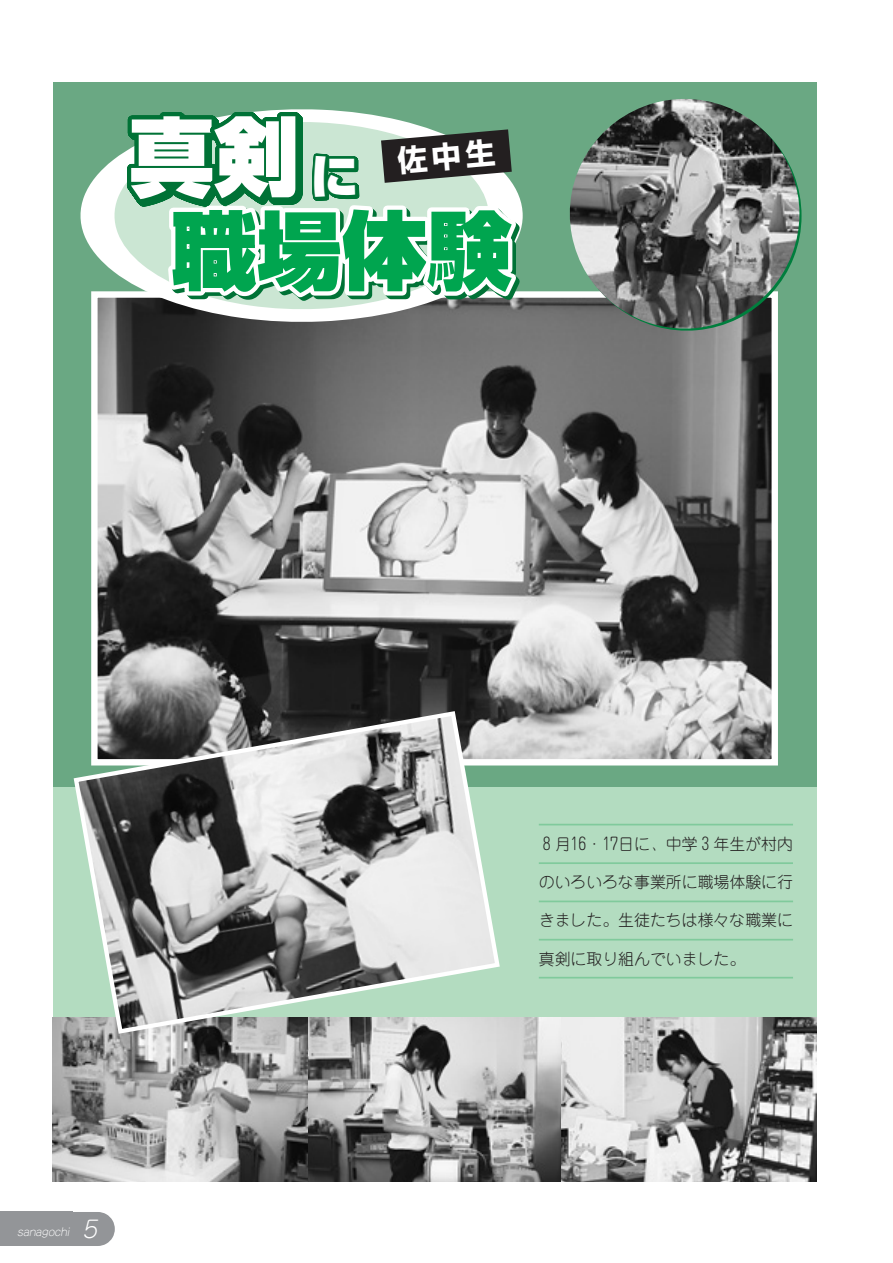
<style>
.page{position:relative;width:893px;height:1263px;background:#fff}
.page>*{position:absolute;margin:0;border:0;box-sizing:border-box;transform-origin:0 0}
.t1{font:900 85.05px/93.8px "Shin Go";color:#00a54f}
.t2{font:italic 300 23.4px "Jun 101";color:#fff}
.t3{font:300 15.9px "Jun 101";color:#231f20}
.t4{font:italic 300 10.65px "Jun 101";color:#fff}
.s1{color:#fff}
.s2{font-size:46.8px;color:#007236}
</style>
<div class="page">
<div style="left:53px;top:82px;width:763px;height:1099px;background:#6aa883"></div>
<img style="left:98px;top:298px;width:673px;height:460px">
<div style="left:91px;top:291px;width:687px;height:474px;border:6px solid #fff"></div>
<div style="left:53px;top:787px;width:763px;height:394px;background:#b3dcc0"></div>
<svg style="left:571px;top:193px;width:231px;height:138px"></svg>
<svg style="left:80px;top:160px;width:36px;height:163px;fill:#f7faf8"></svg>
<hr style="left:539px;top:977px;width:254px;height:1px;background:#80ca9c">
<hr style="left:539px;top:824px;width:254px;height:1px;background:#80ca9c">
<img style="left:569px;top:99px;width:230px;height:230px">
<img style="left:53px;top:1018px;width:763px;height:163px">
<svg style="left:71px;top:709px;width:431px;height:327px;background:#9ca29e"></svg>
<hr style="left:539px;top:862px;width:254px;height:2px;background:#80ca9c">
<hr style="left:539px;top:900px;width:254px;height:2px;background:#80ca9c">
<hr style="left:539px;top:939px;width:254px;height:1px;background:#80ca9c">
<svg style="left:72px;top:1212px;width:43px;height:34px"></svg>
<div style="left:0;top:1212px;width:72px;height:34px;background:#939598"></div>
<svg style="left:116px;top:109px;width:412px;height:233px;background:#8caf9b"></svg>
<h1 class="t1" style="left:172px;top:105px;width:342px;text-indent:-43px"><span class="s1">真剣</span><span class="s2">に<br></span>職場体験</h1>
<p class="t4" style="left:17px;top:1225px;width:56px">sanagochi</p>
<h2 class="t2" style="left:82px;top:1214px;width:22px">5</h2>
<p class="t3" style="left:618px;top:833px;width:176px">日に、中学３年生が村内</p>
<p class="t3" style="left:539px;top:833px;width:33px">８月</p>
<p class="t3" style="left:539px;top:872px;width:256px">のいろいろな事業所に職場体験に行</p>
<p class="t3" style="left:539px;top:910px;width:256px">きました。生徒たちは様々な職業に</p>
<p class="t3" style="left:539px;top:948px;width:208px">真剣に取り組んでいました。</p>
<p class="t3" style="left:567px;top:833px;width:25px">１６</p>
<p class="t3" style="left:598px;top:833px;width:25px">１７</p>
<p class="t3" style="left:586px;top:833px;width:17px">・</p>
</div>
